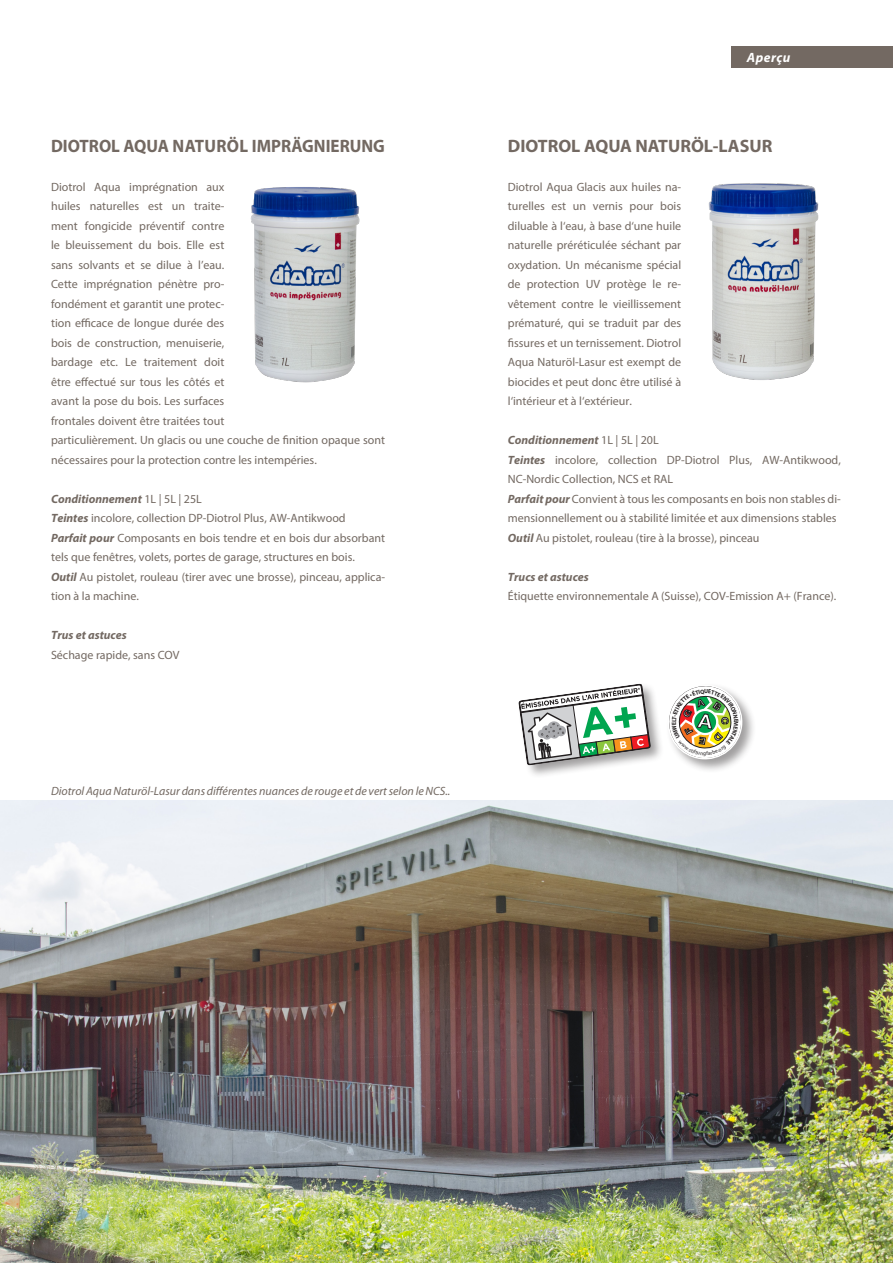
<style>
.page{position:relative;width:893px;height:1263px;background:#fff}
.page>*{position:absolute;margin:0;border:0;box-sizing:border-box;transform-origin:0 0}
.Zwischentitel{font:700 18px "Myriad Pro";color:#736962;scale:.95 1}
.Zwischentitel-2{font:700 18px "Myriad Pro";color:#736962}
.t1{font:italic 700 13.5px "Myriad Pro";letter-spacing:.03em;color:#fff}
.Absatzformat_Lauftex{font:12px/19.5px "Myriad Pro";color:#736962}
.Absatzformat_Lauftex-2{font:italic 700 12px "Myriad Pro";color:#736962}
.Absatzformat_Lauftex-3{font:italic 12px "Myriad Pro";color:#736962}
.s1{font-weight:400;font-style:normal}
.s2{font-weight:700;font-style:italic}
</style>
<div class="page">
<div style="left:731px;top:47px;width:162px;height:21px;background:#736962"></div>
<img style="left:708px;top:183px;width:111px;height:197px">
<img style="left:250px;top:187px;width:110px;height:196px">
<img style="left:0;top:800px;width:893px;height:463px">
<div style="left:517px;top:683px;width:147px;height:96px;background:#231f20;opacity:.43"></div>
<svg style="left:519px;top:684px;width:131px;height:82px"></svg>
<div style="left:666px;top:683px;width:90px;height:90px;background:#231f20;opacity:.43"></div>
<svg style="left:666px;top:683px;width:79px;height:78px"></svg>
<p class="Zwischentitel" style="left:51px;top:134px;width:353px">DIOTROL AQUA NATURÖL IMPRÄGNIERUNG</p>
<p class="Absatzformat_Lauftex" style="left:51px;top:177px;width:336px">Diotrol Aqua imprégnation aux<br>huiles naturelles est un traite-<br>ment fongicide préventif contre<br>le bleuissement du bois. Elle est<br>sans solvants et se dilue à l’eau.<br>Cette imprégnation pénètre pro-<br>fondément et garantit une protec-<br>tion efficace de longue durée des<br>bois de construction, menuiserie,<br>bardage etc. Le traitement doit<br>être effectué sur tous les côtés et<br>avant la pose du bois. Les surfaces<br>frontales doivent être traitées tout<br>particulièrement. Un glacis ou une couche de finition opaque sont nécessaires pour la protection contre les intempéries.</p>
<p class="Absatzformat_Lauftex-2" style="left:51px;top:491px;width:152px">Conditionnement <span class="s1">1L | 5L | 25L</span></p>
<p class="Absatzformat_Lauftex" style="left:51px;top:508px;width:296px"><span class="s2">Teintes</span> incolore, collection DP-Diotrol Plus, AW-Antikwood</p>
<p class="Absatzformat_Lauftex" style="left:51px;top:528px;width:336px"><span class="s2">Parfait pour</span> Composants en bois tendre et en bois dur absorbant tels que fenêtres, volets, portes de garage, structures en bois.</p>
<p class="Absatzformat_Lauftex" style="left:51px;top:567px;width:336px"><span class="s2">Outil</span> Au pistolet, rouleau (tirer avec une brosse), pinceau, applica&shy;tion à la machine.</p>
<p class="Absatzformat_Lauftex-2" style="left:51px;top:627px;width:77px">Trus et astuces</p>
<p class="Absatzformat_Lauftex" style="left:51px;top:645px;width:130px">Séchage rapide, sans COV</p>
<p class="Absatzformat_Lauftex-3" style="left:51px;top:784px;width:401px">Diotrol Aqua Naturöl-Lasur dans différentes nuances de rouge et de vert selon le NCS..</p>
<p class="t1" style="left:747px;top:49px;width:45px">Aperçu</p>
<p class="Zwischentitel-2" style="left:508px;top:134px;width:266px">DIOTROL AQUA NATURÖL-LASUR</p>
<p class="Absatzformat_Lauftex" style="left:508px;top:177px;width:175px;text-align:justify">Diotrol Aqua Glacis aux huiles na&shy;turelles est un vernis pour bois diluable à l‘eau, à base d‘une huile naturelle préréticulée séchant par oxydation. Un mécanisme spécial de protection UV protège le re&shy;vêtement contre le vieillissement prématuré, qui se traduit par des fissures et un ternissement. Diotrol Aqua Naturöl-Lasur est exempt de biocides et peut donc être utilisé à l‘intérieur et à l‘extérieur.</p>
<p class="Absatzformat_Lauftex-2" style="left:508px;top:432px;width:152px">Conditionnement <span class="s1">1L | 5L | 20L</span></p>
<p class="Absatzformat_Lauftex" style="left:508px;top:450px;width:334px"><span class="s2">Teintes</span> incolore, collection DP-Diotrol Plus, AW-Antikwood,<br>NC-Nordic Collection, NCS et RAL</p>
<p class="Absatzformat_Lauftex" style="left:508px;top:489px;width:335px"><span class="s2">Parfait pour</span> Convient à tous les composants en bois non stables di&shy;mensionnellement ou à stabilité limitée et aux dimensions stables</p>
<p class="Absatzformat_Lauftex" style="left:508px;top:528px;width:253px"><span class="s2">Outil</span> Au pistolet, rouleau (tire à la brosse), pinceau</p>
<p class="Absatzformat_Lauftex-2" style="left:508px;top:569px;width:83px">Trucs et astuces</p>
<p class="Absatzformat_Lauftex" style="left:508px;top:586px;width:330px">Étiquette environnementale A (Suisse), COV-Emission A+ (France).</p>
</div>
